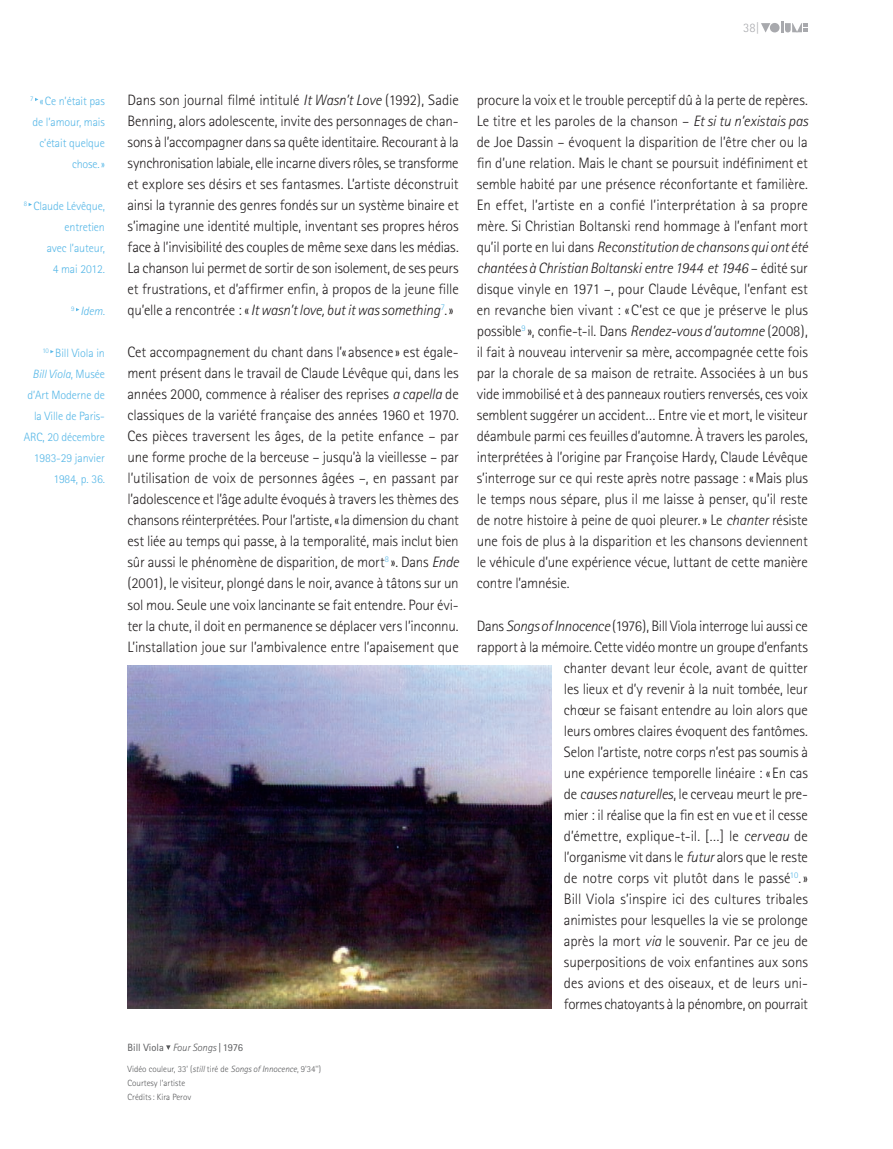
<style>
.page{position:relative;width:893px;height:1149px;background:#fff}
.page>*{position:absolute;margin:0;border:0;box-sizing:border-box;transform-origin:0 0}
._1__texte_courant_FR{font:300 15px/21px "Rotis Sans Serif";letter-spacing:-.01em;color:#231f20;text-align:justify}
.t1{font:300 12.9px "Rotis Sans Serif";color:#a8a9ad}
._6__notes{font:300 12px/21px "Rotis Sans Serif";letter-spacing:-.01em;color:#56b7e7;text-align:right}
._6__notes-2{font:italic 300 12px "Rotis Sans Serif";color:#56b7e7}
.t2{font:10.5px "Rotis Sans Serif";color:#57585a}
.t3{font:300 9px "Rotis Sans Serif";color:#57585a}
.s1{font-style:italic}
.s2{font-weight:300;font-style:italic}
</style>
<div class="page">
<div style="left:770px;top:23px;width:10px;height:9px;background:#a8a9ad;border-radius:50%"></div>
<svg style="left:781px;top:21px;width:27px;height:11px"></svg>
<svg style="left:761px;top:23px;width:9px;height:9px"></svg>
<img style="left:128px;top:665px;width:423px;height:343px">
<svg style="left:166px;top:1045px;width:5px;height:4px"></svg>
<p class="t1" style="left:743px;top:20px;width:18px">38|</p>
<p class="_6__notes" style="left:30px;top:90px;width:76px"><sup>7</sup> «Ce n’était pas de l’amour, mais c’était quelque chose.»</p>
<p class="_6__notes" style="left:24px;top:195px;width:83px"><sup>8</sup> Claude Lévêque, entretien</p>
<p class="_6__notes" style="left:47px;top:237px;width:60px">avec l’auteur,</p>
<p class="_6__notes" style="left:53px;top:258px;width:54px">4 mai 2012.</p>
<p class="_6__notes-2" style="left:71px;top:304px;width:35px"><sup>9</sup> Idem.</p>
<p class="_6__notes" style="left:42px;top:342px;width:64px"><sup>10</sup> Bill Viola in</p>
<p class="_6__notes" style="left:24px;top:363px;width:83px"><span class="s1">Bill Viola</span>, Musée d’Art Moderne de la Ville de Paris-<br>ARC, 20 décembre<br>1983-29 janvier<br>1984, p. 36.</p>
<p class="_1__texte_courant_FR" style="left:128px;top:89px;width:333px">Dans son journal filmé intitulé <span class="s1">It Wasn’t Love</span> (1992), Sadie Benning, alors adolescente, invite des personnages de chan&shy;sons à l’accompagner dans sa quête identitaire. Recourant à la synchronisation labiale, elle incarne divers rôles, se transforme et explore ses désirs et ses fantasmes. L’artiste déconstruit ainsi la tyrannie des genres fondés sur un système binaire et s’imagine une identité multiple, inventant ses propres héros face à l’invisibilité des couples de même sexe dans les médias.<br>La chanson lui permet de sortir de son isolement, de ses peurs et frustrations, et d’affirmer enfin, à propos de la jeune fille qu’elle a rencontrée : «<span class="s1">It wasn’t love, but it was something</span><sup>7</sup>.»</p>
<p class="_1__texte_courant_FR" style="left:128px;top:341px;width:333px">Cet accompagnement du chant dans l’« absence » est égale&shy;ment présent dans le travail de Claude Lévêque qui, dans les années 2000, commence à réaliser des reprises <span class="s1">a capella</span> de classiques de la variété française des années 1960 et 1970.<br>Ces pièces traversent les âges, de la petite enfance – par une forme proche de la berceuse – jusqu’à la vieillesse – par l’utilisation de voix de personnes âgées –, en passant par l’adolescence et l’âge adulte évoqués à travers les thèmes des chansons réinterprétées. Pour l’artiste, «la dimension du chant est liée au temps qui passe, à la temporalité, mais inclut bien sûr aussi le phénomène de disparition, de mort<sup>8</sup> ». Dans <span class="s1">Ende </span>(2001), le visiteur, plongé dans le noir, avance à tâtons sur un sol mou. Seule une voix lancinante se fait entendre. Pour évi&shy;ter la chute, il doit en permanence se déplacer vers l’inconnu.<br>L’installation joue sur l’ambivalence entre l’apaisement que</p>
<p class="t2" style="left:128px;top:1040px;width:117px">Bill Viola <span class="s2">Four Songs</span> | 1976</p>
<p class="t3" style="left:128px;top:1063px;width:195px">Vidéo couleur, 33' (<span class="s1">still</span> tiré de <span class="s1">Songs of Innocence</span>, 9'34'')</p>
<p class="t3" style="left:128px;top:1077px;width:59px">Courtesy l’artiste</p>
<p class="t3" style="left:128px;top:1090px;width:65px">Crédits: Kira Perov</p>
<p class="_1__texte_courant_FR" style="left:477px;top:89px;width:333px">procure la voix et le trouble perceptif dû à la perte de repères.<br>Le titre et les paroles de la chanson – <span class="s1">Et si tu n’existais pas </span>de Joe Dassin – évoquent la disparition de l’être cher ou la fin d’une relation. Mais le chant se poursuit indéfiniment et semble habité par une présence réconfortante et familière.<br>En effet, l’artiste en a confié l’interprétation à sa propre mère. Si Christian Boltanski rend hommage à l’enfant mort qu’il porte en lui dans <span class="s1">Reconstitution de chansons qui ont été chantées à Christian Boltanski entre 1944 et 1946</span> – édité sur disque vinyle en 1971 –, pour Claude Lévêque, l’enfant est en revanche bien vivant : «C’est ce que je préserve le plus possible<sup>9</sup> », confie-t-il. Dans <span class="s1">Rendez-vous d’automne</span> (2008), il fait à nouveau intervenir sa mère, accompagnée cette fois par la chorale de sa maison de retraite. Associées à un bus vide immobilisé et à des panneaux routiers renversés, ces voix semblent suggérer un accident… Entre vie et mort, le visiteur déambule parmi ces feuilles d’automne. À travers les paroles, interprétées à l’origine par Françoise Hardy, Claude Lévêque s’interroge sur ce qui reste après notre passage : «Mais plus le temps nous sépare, plus il me laisse à penser, qu’il reste de notre histoire à peine de quoi pleurer.» Le <span class="s1">chanter</span> résiste une fois de plus à la disparition et les chansons deviennent le véhicule d’une expérience vécue, luttant de cette manière contre l’amnésie.</p>
<p class="_1__texte_courant_FR" style="left:477px;top:614px;width:333px;text-align:right">Dans <span class="s1">Songs of Innocence</span> (1976), Bill Viola interroge lui aussi ce rapport à la mémoire. Cette vidéo montre un groupe d’enfants chanter devant leur école, avant de quitter<br>les lieux et d’y revenir à la nuit tombée, leur<br>chœur se faisant entendre au loin alors que<br>leurs ombres claires évoquent des fantômes.<br>Selon l’artiste, notre corps n’est pas soumis à<br>une expérience temporelle linéaire : « En cas<br>de <span class="s1">causes naturelles</span>, le cerveau meurt le pre-<br>mier : il réalise que la fin est en vue et il cesse<br>d’émettre, explique-t-il. […] le <span class="s1">cerveau</span> de<br>l’organisme vit dans le <span class="s1">futur</span> alors que le reste<br>de notre corps vit plutôt dans le passé<sup>10</sup>.»<br>Bill Viola s’inspire ici des cultures tribales<br>animistes pour lesquelles la vie se prolonge<br>après la mort <span class="s1">via</span> le souvenir. Par ce jeu de<br>superpositions de voix enfantines aux sons<br>des avions et des oiseaux, et de leurs uni-<br>formes chatoyants à la pénombre, on pourrait</p>
</div>
